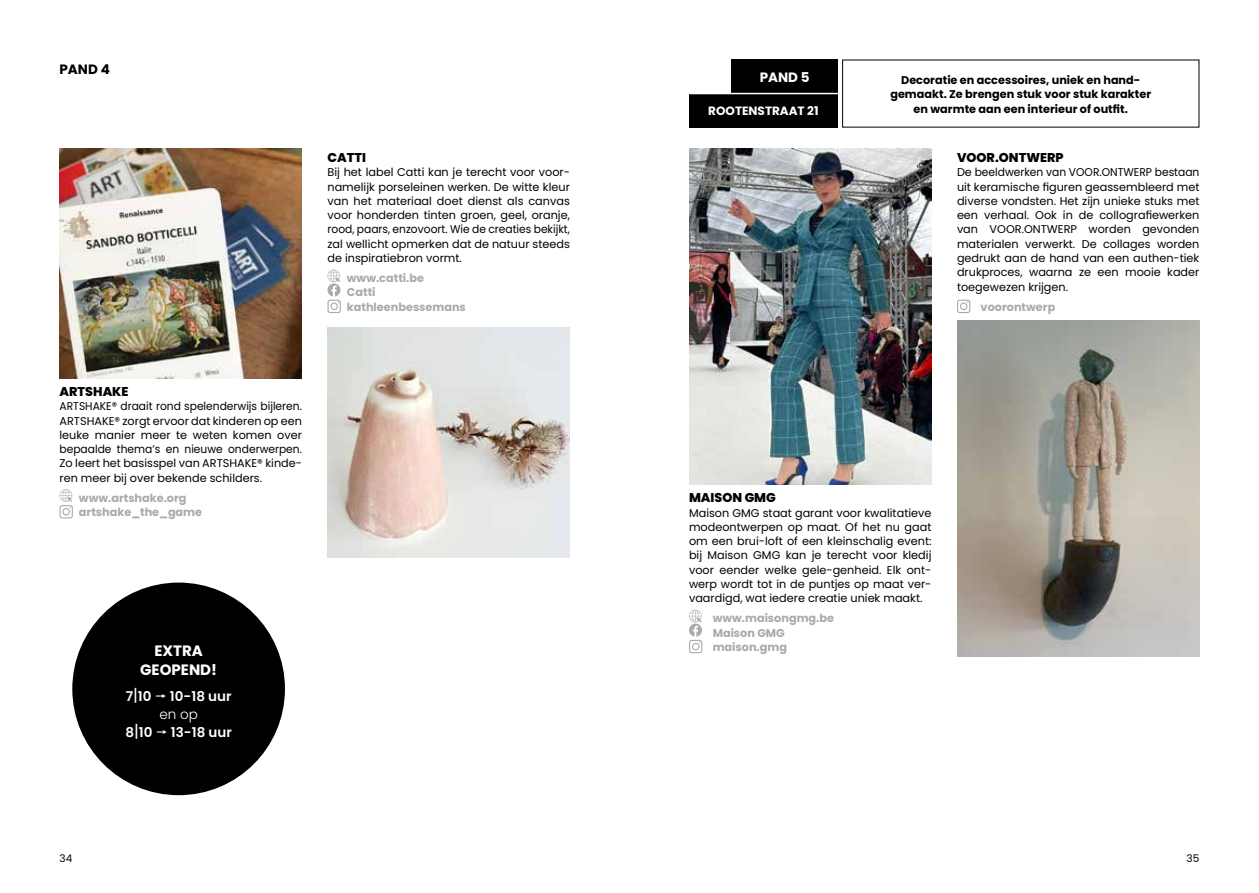
<style>
.page{position:relative;width:1259px;height:893px;background:#fff}
.page>*{position:absolute;margin:0;border:0;box-sizing:border-box;transform-origin:0 0}
.t1{font:700 15px/19.5px "Poppins";color:#fff;text-align:center}
.t2{font:600 13.5px "Poppins";color:#fff}
.t3{font:700 13.5px "Poppins";color:#fff}
.t4{font:700 13.5px "Poppins";color:#000}
.t5{font:300 13.5px "Poppins";color:#fff}
.t6{font:800 12.75px "Poppins";color:#000}
.t7{font:700 12px "Poppins";color:#fff}
.t8{font:11.25px/14.2px "Poppins";color:#000;text-align:justify}
.t9{font:11.25px/14.2px "Poppins";color:#000;text-align:justify;scale:.95 1}
.t10{font:700 11.25px/14.2px "Poppins";color:#aaa}
.t11{font:700 11.25px/14.2px "Poppins";color:#000;text-align:center}
.t12{font:10.5px "Poppins";color:#000}
.s1{font-weight:400;font-size:16.5px}
</style>
<div class="page">
<svg style="left:60px;top:489px;width:13px;height:29px"></svg>
<svg style="left:327px;top:270px;width:14px;height:43px"></svg>
<img style="left:327px;top:327px;width:243px;height:230px">
<img style="left:60px;top:149px;width:242px;height:229px">
<svg style="left:689px;top:610px;width:13px;height:43px"></svg>
<svg style="left:957px;top:300px;width:13px;height:13px"></svg>
<img style="left:957px;top:320px;width:242px;height:336px">
<img style="left:689px;top:149px;width:242px;height:336px">
<div style="left:731px;top:60px;width:107px;height:34px;background:#000"></div>
<div style="left:689px;top:94px;width:149px;height:34px;background:#000"></div>
<hr style="left:689px;top:93px;width:149px;height:1px;background:#fff">
<div style="left:72px;top:583px;width:213px;height:212px;background:#000;border-radius:50%"></div>
<p class="t4" style="left:60px;top:61px;width:52px">PAND 4</p>
<p class="t6" style="left:327px;top:150px;width:40px">CATTI</p>
<p class="t8" style="left:327px;top:165px;width:244px">Bij het label Catti kan je terecht voor voor&shy;namelijk porseleinen werken. De witte kleur van het materiaal doet dienst als canvas voor honderden tinten groen, geel, oranje, rood, paars, enzovoort. Wie de creaties bekijkt, zal wellicht opmerken dat de natuur steeds de inspiratiebron vormt.</p>
<p class="t10" style="left:347px;top:271px;width:120px">www.catti.be<br>Catti kathleenbessemans</p>
<p class="t6" style="left:60px;top:384px;width:71px">ARTSHAKE</p>
<p class="t9" style="left:60px;top:399px;width:257px">ARTSHAKE® draait rond spelenderwijs bijleren.<br>ARTSHAKE® zorgt ervoor dat kinderen op een leuke manier meer te weten komen over bepaalde thema’s en nieuwe onderwerpen.<br>Zo leert het basisspel van ARTSHAKE® kinde&shy;ren meer bij over bekende schilders.</p>
<p class="t10" style="left:79px;top:491px;width:125px">www.artshake.org artshake_the_game</p>
<h1 class="t1" style="left:140px;top:641px;width:78px">EXTRA<br>GEOPEND!</h1>
<p class="t2" style="left:126px;top:688px;width:27px">7<span class="s1">|</span>10</p>
<p class="t2" style="left:170px;top:688px;width:63px">10-18 uur</p>
<p class="t5" style="left:159px;top:706px;width:40px">en op</p>
<p class="t2" style="left:125px;top:724px;width:29px">8<span class="s1">|</span>10</p>
<p class="t2" style="left:171px;top:724px;width:62px">13-18 uur</p>
<p class="t3" style="left:759px;top:70px;width:51px">PAND 5</p>
<p class="t7" style="left:708px;top:103px;width:112px">ROOTENSTRAAT 21</p>
<p class="t11" style="left:890px;top:73px;width:262px">Decoratie en accessoires, uniek en hand&shy;gemaakt. Ze brengen stuk voor stuk karakter en warmte aan een interieur of outfit.</p>
<p class="t6" style="left:957px;top:150px;width:108px">VOOR.ONTWERP</p>
<p class="t8" style="left:957px;top:165px;width:244px">De beeldwerken van VOOR.ONTWERP bestaan uit keramische figuren geassembleerd met diverse vondsten. Het zijn unieke stuks met een verhaal. Ook in de collografiewerken van VOOR.ONTWERP worden gevonden materialen verwerkt. De collages worden gedrukt aan de hand van een authen-tiek drukproces, waarna ze een mooie kader toegewezen krijgen.</p>
<p class="t10" style="left:980px;top:300px;width:76px">voorontwerp</p>
<p class="t6" style="left:689px;top:491px;width:88px">MAISON GMG</p>
<p class="t8" style="left:689px;top:506px;width:244px">Maison GMG staat garant voor kwalitatieve modeontwerpen op maat. Of het nu gaat om een brui-loft of een kleinschalig event: bij Maison GMG kan je terecht voor kledij voor eender welke gele-genheid. Elk ont&shy;werp wordt tot in de puntjes op maat ver&shy;vaardigd, wat iedere creatie uniek maakt.</p>
<p class="t10" style="left:712px;top:611px;width:123px">www.maisongmg.be<br>Maison GMG maison.gmg</p>
<p class="t12" style="left:60px;top:852px;width:14px">34</p>
<p class="t12" style="left:1186px;top:852px;width:14px">35</p>
</div>
